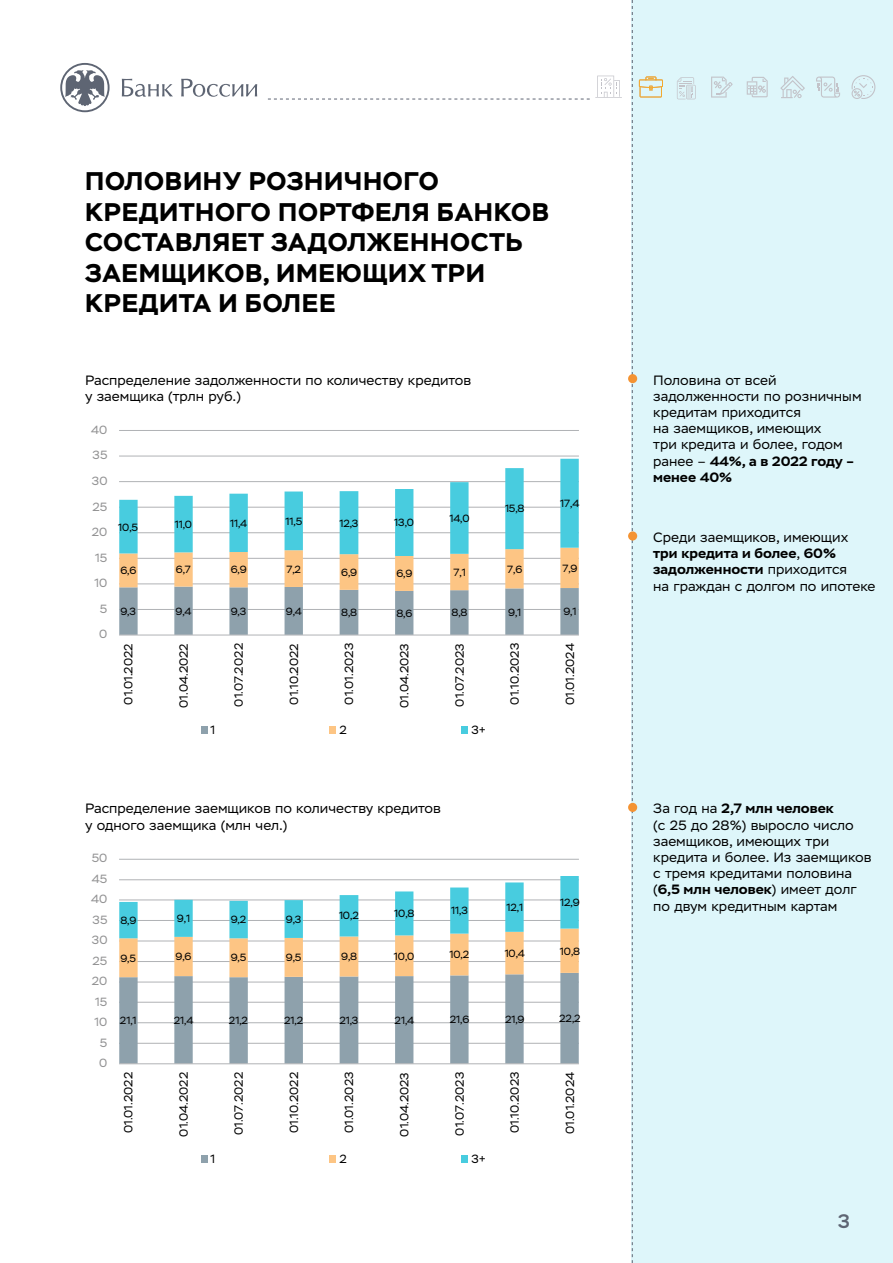
<style>
.page{position:relative;width:893px;height:1263px;background:#fff}
.page>*{position:absolute;margin:0;border:0;box-sizing:border-box;transform-origin:0 0}
.t1{font:700 25.5px/30.6px "Stem";letter-spacing:.03em;color:#000}
.t2{font:500 19.5px "Stem";color:#5e6573}
.t3{font:13.5px/16.2px "Stem Text";color:#000}
.t4{font:11.85px "Stem";letter-spacing:.015em;color:#000}
.t5{font:11.85px "Stem";color:#929293}
.t6{font:10.5px "Stem";letter-spacing:-.015em;color:#000}
.s1{font-weight:700}
</style>
<div class="page">
<div style="left:632px;top:0;width:261px;height:1263px;background:#def6fa"></div>
<svg style="left:632px;top:0;width:1px;height:1263px"></svg>
<svg style="left:60px;top:63px;width:50px;height:49px"></svg>
<svg style="left:122px;top:79px;width:51px;height:18px"></svg>
<svg style="left:181px;top:79px;width:76px;height:18px"></svg>
<svg style="left:851px;top:75px;width:24px;height:24px"></svg>
<svg style="left:780px;top:76px;width:25px;height:22px"></svg>
<svg style="left:747px;top:77px;width:21px;height:20px"></svg>
<svg style="left:816px;top:77px;width:24px;height:21px"></svg>
<svg style="left:268px;top:76px;width:354px;height:24px"></svg>
<svg style="left:677px;top:77px;width:19px;height:22px"></svg>
<svg style="left:711px;top:77px;width:21px;height:21px"></svg>
<svg style="left:639px;top:76px;width:24px;height:21px"></svg>
<hr style="left:119px;top:859px;width:460px;height:1px;background:#b0b2b5">
<svg style="left:119px;top:876px;width:460px;height:187px"></svg>
<hr style="left:119px;top:1063px;width:460px;height:1px;background:#b0b2b5">
<div style="left:201px;top:1155px;width:6px;height:8px;background:#8ea1ac"></div>
<div style="left:330px;top:1155px;width:6px;height:8px;background:#fdc584"></div>
<div style="left:461px;top:1155px;width:7px;height:8px;background:#48ccdf"></div>
<hr style="left:119px;top:456px;width:460px;height:1px;background:#b0b2b5">
<hr style="left:119px;top:430px;width:460px;height:1px;background:#b0b2b5">
<svg style="left:119px;top:459px;width:460px;height:176px"></svg>
<hr style="left:119px;top:635px;width:460px;height:1px;background:#b0b2b5">
<div style="left:201px;top:727px;width:6px;height:7px;background:#8ea1ac"></div>
<div style="left:330px;top:727px;width:6px;height:7px;background:#fdc584"></div>
<div style="left:461px;top:727px;width:7px;height:7px;background:#48ccdf"></div>
<div style="left:628px;top:374px;width:9px;height:9px;background:#f49332;border-radius:50%"></div>
<div style="left:628px;top:531px;width:9px;height:9px;background:#f49332;border-radius:50%"></div>
<div style="left:628px;top:803px;width:9px;height:9px;background:#f49332;border-radius:50%"></div>
<h1 class="t1" style="left:85px;top:166px;width:466px">ПОЛОВИНУ РОЗНИЧНОГО<br>КРЕДИТНОГО ПОРТФЕЛЯ БАНКОВ<br>СОСТАВЛЯЕТ ЗАДОЛЖЕННОСТЬ<br>ЗАЕМЩИКОВ, ИМЕЮЩИХ ТРИ<br>КРЕДИТА И БОЛЕЕ</h1>
<p class="t3" style="left:85px;top:372px;width:388px">Распределение задолженности по количеству кредитов у заемщика (трлн руб.)</p>
<p class="t5" style="left:91px;top:423px;width:18px">40</p>
<p class="t5" style="left:92px;top:448px;width:17px">35</p>
<p class="t5" style="left:92px;top:474px;width:17px">30</p>
<p class="t5" style="left:92px;top:499px;width:16px">25</p>
<p class="t5" style="left:92px;top:525px;width:17px">20</p>
<p class="t5" style="left:95px;top:551px;width:14px">15</p>
<p class="t5" style="left:95px;top:576px;width:14px">10</p>
<p class="t5" style="left:100px;top:602px;width:9px">5</p>
<p class="t5" style="left:99px;top:627px;width:10px">0</p>
<p class="t6" style="left:118px;top:521px;width:21px">10,5</p>
<p class="t6" style="left:175px;top:518px;width:19px">11,0</p>
<p class="t6" style="left:230px;top:517px;width:19px">11,4</p>
<p class="t6" style="left:286px;top:515px;width:18px">11,5</p>
<p class="t6" style="left:339px;top:517px;width:21px">12,3</p>
<p class="t6" style="left:394px;top:516px;width:21px">13,0</p>
<p class="t6" style="left:449px;top:512px;width:22px">14,0</p>
<p class="t6" style="left:505px;top:503px;width:21px">15,8</p>
<p class="t6" style="left:560px;top:497px;width:21px">17,4</p>
<p class="t6" style="left:120px;top:565px;width:17px">6,6</p>
<p class="t6" style="left:176px;top:563px;width:16px">6,7</p>
<p class="t6" style="left:231px;top:564px;width:18px">6,9</p>
<p class="t6" style="left:286px;top:563px;width:16px">7,2</p>
<p class="t6" style="left:341px;top:566px;width:17px">6,9</p>
<p class="t6" style="left:396px;top:567px;width:17px">6,9</p>
<p class="t6" style="left:453px;top:566px;width:14px">7,1</p>
<p class="t6" style="left:507px;top:563px;width:17px">7,6</p>
<p class="t6" style="left:562px;top:562px;width:17px">7,9</p>
<p class="t6" style="left:120px;top:605px;width:17px">9,3</p>
<p class="t6" style="left:176px;top:605px;width:18px">9,4</p>
<p class="t6" style="left:231px;top:605px;width:17px">9,3</p>
<p class="t6" style="left:286px;top:605px;width:18px">9,4</p>
<p class="t6" style="left:341px;top:606px;width:17px">8,8</p>
<p class="t6" style="left:396px;top:607px;width:17px">8,6</p>
<p class="t6" style="left:452px;top:607px;width:17px">8,8</p>
<p class="t6" style="left:508px;top:606px;width:15px">9,1</p>
<p class="t6" style="left:563px;top:606px;width:15px">9,1</p>
<p class="t4" style="left:121px;top:704px;width:63px;rotate:-90deg">01.01.2022</p>
<p class="t4" style="left:177px;top:708px;width:66px;rotate:-90deg">01.04.2022</p>
<p class="t4" style="left:232px;top:707px;width:65px;rotate:-90deg">01.07.2022</p>
<p class="t4" style="left:287px;top:704px;width:63px;rotate:-90deg">01.10.2022</p>
<p class="t4" style="left:342px;top:705px;width:63px;rotate:-90deg">01.01.2023</p>
<p class="t4" style="left:397px;top:708px;width:66px;rotate:-90deg">01.04.2023</p>
<p class="t4" style="left:453px;top:707px;width:65px;rotate:-90deg">01.07.2023</p>
<p class="t4" style="left:508px;top:705px;width:63px;rotate:-90deg">01.10.2023</p>
<p class="t4" style="left:563px;top:705px;width:63px;rotate:-90deg">01.01.2024</p>
<p class="t4" style="left:211px;top:723px;width:6px">1</p>
<p class="t4" style="left:340px;top:723px;width:9px">2</p>
<p class="t4" style="left:471px;top:723px;width:16px">3+</p>
<p class="t3" style="left:653px;top:372px;width:210px">Половина от всей задолженности по розничным кредитам приходится<br>на заемщиков, имеющих<br>три кредита и более, годом ранее – <span class="s1">44%, а в 2022 году – менее 40%</span></p>
<p class="t3" style="left:653px;top:529px;width:224px">Среди заемщиков, имеющих <span class="s1">три кредита и более</span>, <span class="s1">60% задолженности</span> приходится<br>на граждан с долгом по ипотеке</p>
<p class="t3" style="left:85px;top:801px;width:357px">Распределение заемщиков по количеству кредитов у одного заемщика (млн чел.)</p>
<p class="t3" style="left:653px;top:801px;width:220px">За год на <span class="s1">2,7 млн человек<br></span>(с 25 до 28%) выросло число заемщиков, имеющих три кредита и более. Из заемщиков с тремя кредитами половина (<span class="s1">6,5 млн человек</span>) имеет долг по двум кредитным картам</p>
<p class="t5" style="left:92px;top:851px;width:17px">50</p>
<p class="t5" style="left:92px;top:872px;width:17px">45</p>
<p class="t5" style="left:91px;top:892px;width:18px">40</p>
<p class="t6" style="left:560px;top:896px;width:21px">12,9</p>
<p class="t6" style="left:120px;top:914px;width:17px">8,9</p>
<p class="t6" style="left:177px;top:912px;width:15px">9,1</p>
<p class="t6" style="left:231px;top:913px;width:17px">9,2</p>
<p class="t6" style="left:286px;top:913px;width:17px">9,3</p>
<p class="t6" style="left:339px;top:910px;width:21px">10,2</p>
<p class="t6" style="left:394px;top:907px;width:22px">10,8</p>
<p class="t6" style="left:451px;top:905px;width:18px">11,3</p>
<p class="t6" style="left:506px;top:901px;width:18px">12,1</p>
<p class="t5" style="left:92px;top:913px;width:17px">35</p>
<p class="t5" style="left:92px;top:933px;width:17px">30</p>
<p class="t5" style="left:93px;top:954px;width:16px">25</p>
<p class="t5" style="left:92px;top:974px;width:17px">20</p>
<p class="t5" style="left:95px;top:995px;width:14px">15</p>
<p class="t5" style="left:95px;top:1015px;width:14px">10</p>
<p class="t5" style="left:100px;top:1036px;width:9px">5</p>
<p class="t5" style="left:99px;top:1056px;width:10px">0</p>
<p class="t6" style="left:120px;top:952px;width:17px">9,5</p>
<p class="t6" style="left:176px;top:950px;width:17px">9,6</p>
<p class="t6" style="left:231px;top:952px;width:17px">9,5</p>
<p class="t6" style="left:286px;top:951px;width:17px">9,5</p>
<p class="t6" style="left:341px;top:950px;width:17px">9,8</p>
<p class="t6" style="left:394px;top:950px;width:22px">10,0</p>
<p class="t6" style="left:449px;top:948px;width:21px">10,2</p>
<p class="t6" style="left:505px;top:947px;width:22px">10,4</p>
<p class="t6" style="left:560px;top:945px;width:22px">10,8</p>
<p class="t6" style="left:120px;top:1014px;width:18px">21,1</p>
<p class="t6" style="left:174px;top:1014px;width:21px">21,4</p>
<p class="t6" style="left:229px;top:1014px;width:21px">21,2</p>
<p class="t6" style="left:284px;top:1014px;width:20px">21,2</p>
<p class="t6" style="left:339px;top:1014px;width:21px">21,3</p>
<p class="t6" style="left:395px;top:1014px;width:21px">21,4</p>
<p class="t6" style="left:450px;top:1013px;width:21px">21,6</p>
<p class="t6" style="left:505px;top:1013px;width:21px">21,9</p>
<p class="t6" style="left:559px;top:1012px;width:23px">22,2</p>
<p class="t4" style="left:121px;top:1133px;width:63px;rotate:-90deg">01.01.2022</p>
<p class="t4" style="left:177px;top:1137px;width:66px;rotate:-90deg">01.04.2022</p>
<p class="t4" style="left:232px;top:1135px;width:65px;rotate:-90deg">01.07.2022</p>
<p class="t4" style="left:287px;top:1133px;width:63px;rotate:-90deg">01.10.2022</p>
<p class="t4" style="left:342px;top:1133px;width:63px;rotate:-90deg">01.01.2023</p>
<p class="t4" style="left:397px;top:1137px;width:66px;rotate:-90deg">01.04.2023</p>
<p class="t4" style="left:453px;top:1135px;width:65px;rotate:-90deg">01.07.2023</p>
<p class="t4" style="left:508px;top:1133px;width:63px;rotate:-90deg">01.10.2023</p>
<p class="t4" style="left:563px;top:1134px;width:63px;rotate:-90deg">01.01.2024</p>
<p class="t4" style="left:211px;top:1152px;width:6px">1</p>
<p class="t4" style="left:340px;top:1152px;width:9px">2</p>
<p class="t4" style="left:471px;top:1152px;width:16px">3+</p>
<h2 class="t2" style="left:838px;top:1209px;width:13px">3</h2>
</div>
